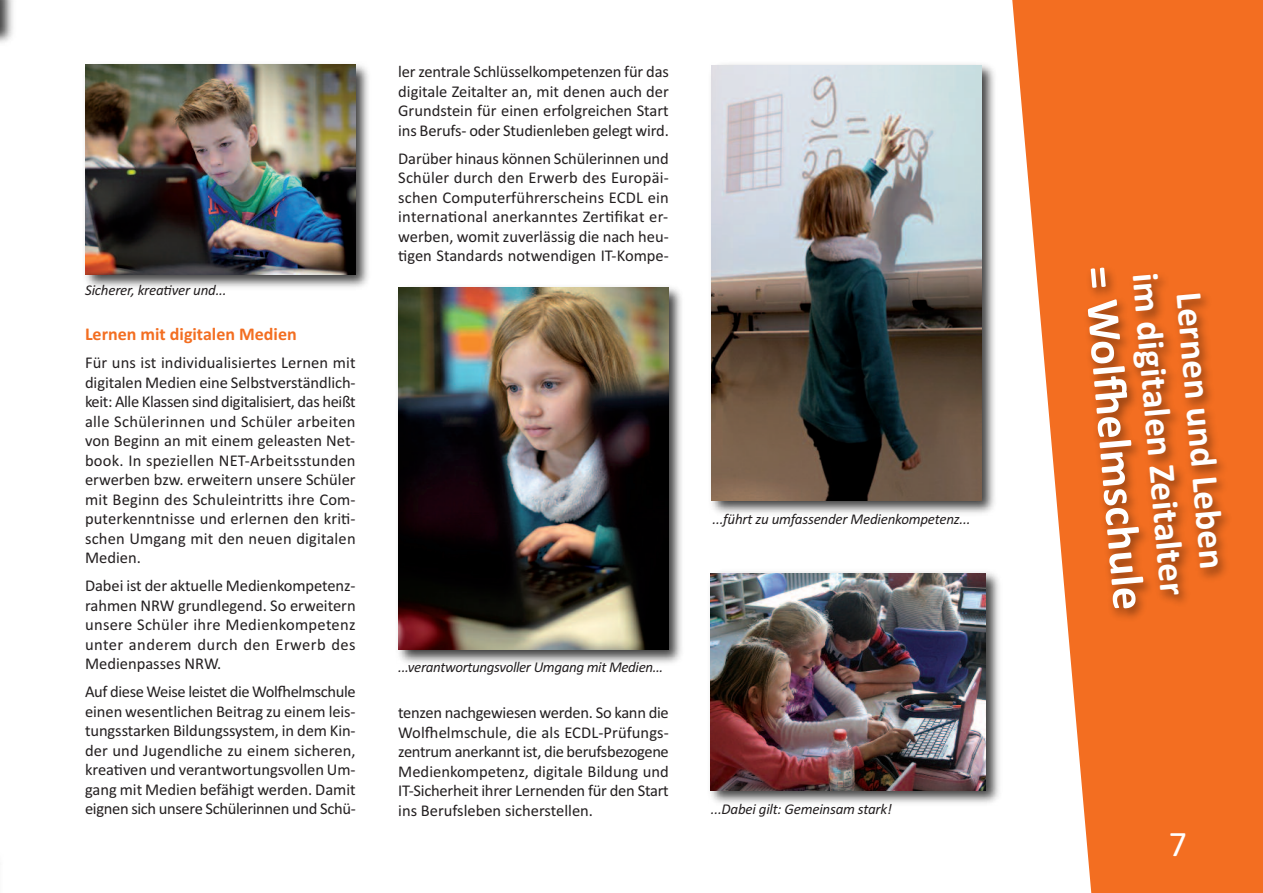
<style>
.page{position:relative;width:1263px;height:893px;background:#fff}
.page>*{position:absolute;margin:0;border:0;box-sizing:border-box;transform-origin:0 0}
.t1{font:700 46.5px "Calibri";color:#fff}
.t2{font:700 37.5px/42px "Calibri";color:#fff;text-align:center}
.t3{font:36px "Calibri";color:#fff}
.t4{font:700 18px "Calibri";color:#f36e21}
.t5{font:16.5px/19.5px "Calibri";color:#231f20;text-align:justify}
.t6{font:italic 15px "Calibri";letter-spacing:-.015em;color:#231f20}
</style>
<div class="page">
<svg style="left:1012px;top:0;width:251px;height:893px;fill:#f36e21"></svg>
<img style="left:1012px;top:149px;width:251px;height:600px">
<img style="left:0;top:0;width:13px;height:43px">
<img style="left:85px;top:64px;width:284px;height:224px">
<img style="left:86px;top:64px;width:269px;height:210px">
<img style="left:398px;top:287px;width:284px;height:376px">
<img style="left:399px;top:288px;width:269px;height:362px">
<img style="left:711px;top:64px;width:284px;height:450px">
<img style="left:711px;top:65px;width:270px;height:435px">
<img style="left:710px;top:572px;width:290px;height:231px">
<img style="left:711px;top:573px;width:275px;height:217px">
<p class="t6" style="left:85px;top:281px;width:143px">Sicherer, kreativer und...</p>
<p class="t4" style="left:85px;top:323px;width:213px">Lernen mit digitalen Medien</p>
<p class="t5" style="left:85px;top:353px;width:272px">Für uns ist individualisiertes Lernen mit digitalen Medien eine Selbstverständlich&shy;keit: Alle Klassen sind digitalisiert, das heißt alle Schülerinnen und Schüler arbeiten von Beginn an mit einem geleasten Net&shy;book. In speziellen NET-Arbeitsstunden erwerben bzw. erweitern unsere Schüler mit Beginn des Schuleintritts ihre Com&shy;puterkenntnisse und erlernen den kriti&shy;schen Umgang mit den neuen digitalen Medien.</p>
<p class="t5" style="left:85px;top:576px;width:272px">Dabei ist der aktuelle Medienkompetenz&shy;rahmen NRW grundlegend. So erweitern unsere Schüler ihre Medienkompetenz unter anderem durch den Erwerb des Medienpasses NRW.</p>
<p class="t5" style="left:85px;top:682px;width:272px">Auf diese Weise leistet die Wolfhelmschule einen wesentlichen Beitrag zu einem leis&shy;tungsstarken Bildungssystem, in dem Kin&shy;der und Jugendliche zu einem sicheren, kreativen und verantwortungsvollen Um&shy;gang mit Medien befähigt werden. Damit eignen sich unsere Schülerinnen und Schü-</p>
<p class="t5" style="left:398px;top:62px;width:272px">ler zentrale Schlüsselkompetenzen für das digitale Zeitalter an, mit denen auch der Grundstein für einen erfolgreichen Start ins Berufs- oder Studienleben gelegt wird.</p>
<p class="t5" style="left:398px;top:148px;width:272px">Darüber hinaus können Schülerinnen und Schüler durch den Erwerb des Europäi&shy;schen Computerführerscheins ECDL ein international anerkanntes Zertifikat er&shy;werben, womit zuverlässig die nach heu&shy;tigen Standards notwendigen IT-Kompe-</p>
<p class="t6" style="left:712px;top:510px;width:259px">...führt zu umfassender Medienkompetenz...</p>
<p class="t6" style="left:398px;top:658px;width:267px">...verantwortungsvoller Umgang mit Medien...</p>
<p class="t5" style="left:398px;top:703px;width:272px">tenzen nachgewiesen werden. So kann die Wolfhelmschule, die als ECDL-Prüfungs&shy;zentrum anerkannt ist, die berufsbezogene Medienkompetenz, digitale Bildung und IT-Sicherheit ihrer Lernenden für den Start ins Berufsleben sicherstellen.</p>
<p class="t6" style="left:711px;top:800px;width:182px">...Dabei gilt: Gemeinsam stark!</p>
<h1 class="t1" style="left:1127px;top:264px;width:347px;rotate:85deg">= Wolfh elmschule</h1>
<h2 class="t2" style="left:1208px;top:268px;width:324px;rotate:85deg">Lernen und Leben im digitalen Zeitalter</h2>
<h3 class="t3" style="left:1169px;top:822px;width:20px">7</h3>
</div>
